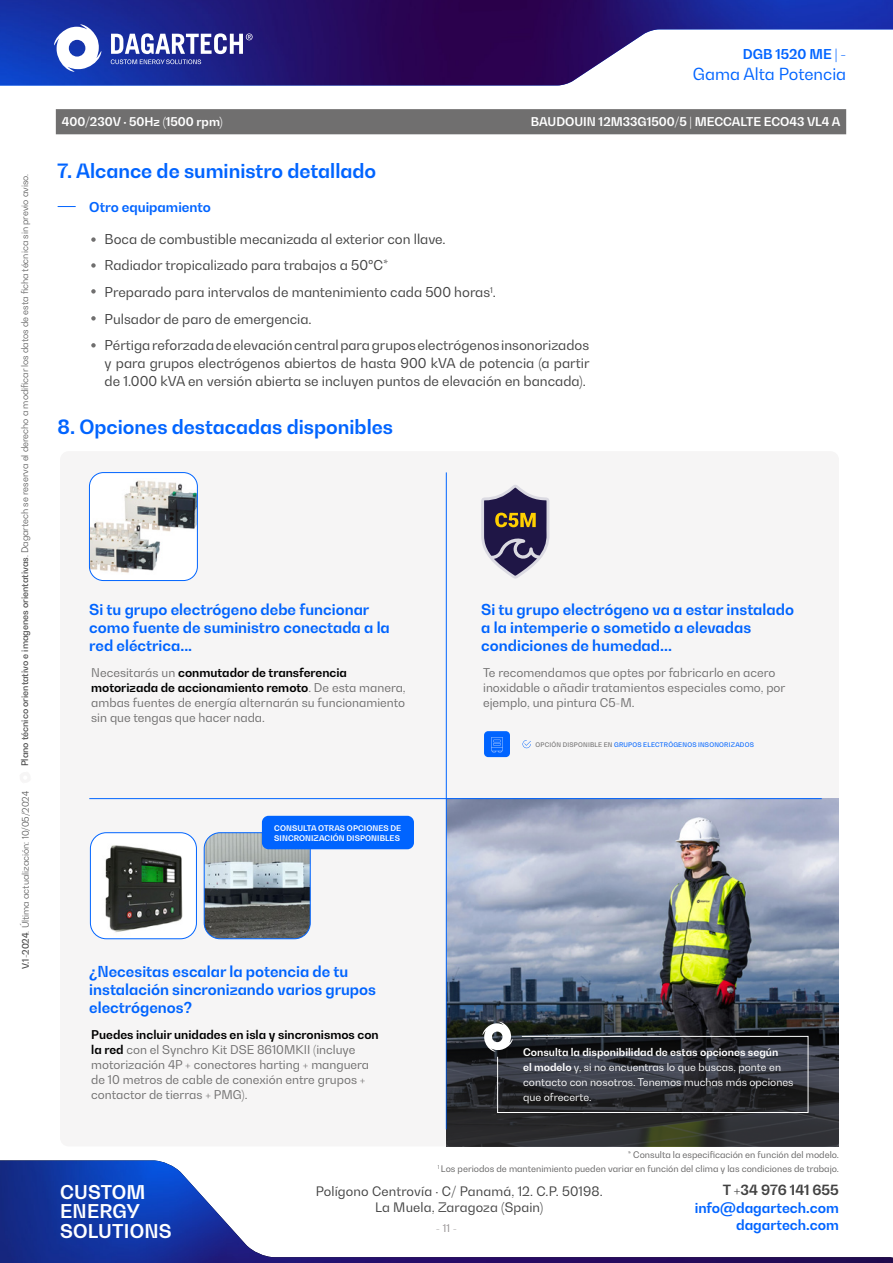
<style>
.page{position:relative;width:893px;height:1263px;background:#fff}
.page>*{position:absolute;margin:0;border:0;box-sizing:border-box;transform-origin:0 0}
.t1{font:700 19.5px "Bw Gradual";color:#0064ff}
.t2{font:700 18.75px/19.4px "Bw Gradual";letter-spacing:.01em;color:#fff}
.t3{font:16.5px "Bw Gradual";color:#0064ff}
.t4{font:700 15px/18px "Bw Gradual";color:#0064ff}
.t5{font:700 13.95px "Bw Gradual";color:#0064ff}
.t6{font:700 13.95px "Bw Gradual";color:#424242}
.t7{font:13.5px/26.5px "Bw Gradual";color:#424242}
.t8{font:700 13.5px "Bw Gradual";color:#0064ff}
.t9{font:12.9px/16.2px "Bw Gradual";letter-spacing:.01em;color:#424242;text-align:center}
.t10{font:12px/15px "Bw Gradual";color:#706f6f}
.t11{font:700 12px "Bw Gradual";color:#fff}
.t12{font:10.5px/15px "Bw Gradual";color:#fff}
.t13{font:10.5px "Bw Gradual";color:#949091}
.t14{font:300 9px "Bw Gradual";color:#424242}
.t15{font:9px "Bw Gradual";color:#646363}
.t16{font:700 7.8px/9.3px "Bw Gradual";letter-spacing:.01em;color:#fff}
.t17{font:500 6.3px "Bw Gradual";letter-spacing:.035em;color:#0064ff}
.s1{font-weight:500}
.s2{font-weight:700;color:#000}
.s3{color:#706f6f}
.s4{font-weight:700}
</style>
<div class="page">
<img style="left:0;top:1160px;width:893px;height:103px">
<img style="left:0;top:0;width:893px;height:85px">
<svg style="left:111px;top:33px;width:142px;height:31px"></svg>
<svg style="left:54px;top:24px;width:47px;height:48px"></svg>
<div style="left:60px;top:451px;width:779px;height:695px;background:#f6f5f5;border-radius:9px"></div>
<img style="left:447px;top:799px;width:392px;height:153px">
<svg style="left:58px;top:206px;width:18px;height:1px"></svg>
<svg style="left:91px;top:237px;width:5px;height:5px"></svg>
<svg style="left:91px;top:263px;width:5px;height:5px"></svg>
<svg style="left:91px;top:289px;width:5px;height:5px"></svg>
<svg style="left:91px;top:316px;width:5px;height:5px"></svg>
<svg style="left:91px;top:343px;width:5px;height:5px"></svg>
<hr style="left:446px;top:472px;width:1px;height:657px;background:#0064ff">
<hr style="left:89px;top:798px;width:733px;height:1px;background:#0064ff">
<svg style="left:481px;top:485px;width:69px;height:93px"></svg>
<img style="left:90px;top:834px;width:106px;height:105px">
<div style="left:90px;top:832px;width:107px;height:107px;border:1px solid #0064ff;border-radius:16px"></div>
<img style="left:204px;top:834px;width:106px;height:105px">
<div style="left:204px;top:832px;width:106px;height:107px;border:1px solid #0064ff;border-radius:16px"></div>
<svg style="left:446px;top:950px;width:393px;height:196px;background:#4b545a"></svg>
<svg style="left:482px;top:1022px;width:326px;height:91px;background:#323439"></svg>
<div style="left:262px;top:816px;width:152px;height:33px;background:#0064ff;border-radius:7px"></div>
<div style="left:484px;top:731px;width:26px;height:26px;background:#0064ff;border-radius:4px"></div>
<svg style="left:491px;top:737px;width:12px;height:15px"></svg>
<svg style="left:522px;top:740px;width:9px;height:8px"></svg>
<div style="left:89px;top:473px;width:108px;height:107px;background:#fff;border-radius:14px"></div>
<img style="left:89px;top:478px;width:108px;height:97px">
<div style="left:89px;top:472px;width:109px;height:109px;border:1px solid #0064ff;border-radius:14px"></div>
<div style="left:56px;top:109px;width:790px;height:25px;background:#706f6f"></div>
<p class="t14" style="left:19px;top:766px;width:594px;rotate:-90deg"><span class="s1">Plano técnico orientativo e imagenes orientativas</span>. Dagartech se reserva el derecho a modificar los datos de esta ficha técnica sin previo aviso.</p>
<p class="t14" style="left:20px;top:969px;width:180px;rotate:-90deg"><span class="s1">V.1-2024</span>. Última actualización: 10/05/2024</p>
<p class="t8" style="left:743px;top:45px;width:105px">DGB 1520 ME | -</p>
<h3 class="t3" style="left:693px;top:63px;width:155px">Gama Alta Potencia</h3>
<p class="t11" style="left:62px;top:114px;width:162px">400/230V · 50Hz (1500 rpm)</p>
<p class="t11" style="left:531px;top:114px;width:311px">BAUDOUIN 12M33G1500/5 | MECCALTE ECO43 VL4 A</p>
<h1 class="t1" style="left:58px;top:158px;width:320px">7. Alcance de suministro detallado</h1>
<p class="t8" style="left:89px;top:198px;width:123px">Otro equipamiento</p>
<p class="t7" style="left:105px;top:225px;width:486px">Boca de combustible mecanizada al exterior con llave.<br>Radiador tropicalizado para trabajos a 50ºC*<br>Preparado para intervalos de mantenimiento cada 500 horas<sup>1</sup>.<br>Pulsador de paro de emergencia.<br>Pértiga reforzada de elevación central para grupos electrógenos insonorizados</p>
<p class="t7" style="left:105px;top:354px;width:486px;line-height:18px">y para grupos electrógenos abiertos de hasta 900 kVA de potencia (a partir de 1.000 kVA en versión abierta se incluyen puntos de elevación en bancada).</p>
<h1 class="t1" style="left:58px;top:413px;width:337px">8. Opciones destacadas disponibles</h1>
<p class="t4" style="left:89px;top:600px;width:302px">Si tu grupo electrógeno debe funcionar como fuente de suministro conectada a la red eléctrica...</p>
<p class="t10" style="left:91px;top:665px;width:316px">Necesitarás un <span class="s2">conmutador de transferencia motorizada de accionamiento remoto</span>. De esta manera, ambas fuentes de energía alternarán su funcionamiento sin que tengas que hacer nada.</p>
<p class="t16" style="left:274px;top:823px;width:128px">CONSULTA OTRAS OPCIONES DE<br>SINCRONIZACIÓN DISPONIBLES</p>
<p class="t4" style="left:481px;top:600px;width:314px">Si tu grupo electrógeno va a estar instalado a la intemperie o sometido a elevadas condiciones de humedad...</p>
<p class="t10" style="left:483px;top:665px;width:304px">Te recomendamos que optes por fabricarlo en acero inoxidable o añadir tratamientos especiales como, por ejemplo, una pintura C5-M.</p>
<p class="t17" style="left:535px;top:740px;width:220px"><span class="s3">OPCIÓN DISPONIBLE EN</span> GRUPOS ELECTRÓGENOS INSONORIZADOS</p>
<p class="t4" style="left:89px;top:962px;width:288px">¿Necesitas escalar la potencia de tu instalación sincronizando varios grupos electrógenos?</p>
<p class="t10" style="left:91px;top:1026px;width:289px"><span class="s2">Puedes incluir unidades en isla y sincronismos con la red</span> con el Synchro Kit DSE 8610MKII (incluye motorización 4P + conectores harting + manguera de 10 metros de cable de conexión entre grupos + contactor de tierras + PMG).</p>
<p class="t12" style="left:523px;top:1045px;width:272px"><span class="s4">Consulta la disponibilidad de estas opciones según<br>el modelo</span> y, si no encuentras lo que buscas, ponte en contacto con nosotros. Tenemos muchas más opciones que ofrecerte.</p>
<p class="t15" style="left:628px;top:1149px;width:213px">* Consulta la especificación en función del modelo.</p>
<p class="t15" style="left:438px;top:1162px;width:403px"><sup>1</sup> Los periodos de mantenimiento pueden variar en función del clima y las condiciones de trabajo.</p>
<h2 class="t2" style="left:60px;top:1182px;width:113px">CUSTOM<br>ENERGY<br>SOLUTIONS</h2>
<p class="t9" style="left:316px;top:1182px;width:288px">Polígono Centrovía · C/ Panamá, 12. C.P. 50198.<br>La Muela, Zaragoza (Spain)</p>
<p class="t13" style="left:436px;top:1221px;width:23px">- 11 -</p>
<p class="t6" style="left:723px;top:1180px;width:118px">T +34 976 141 655</p>
<p class="t5" style="left:695px;top:1199px;width:146px">info@dagartech.com</p>
<p class="t5" style="left:736px;top:1215px;width:104px">dagartech.com</p>
</div>
